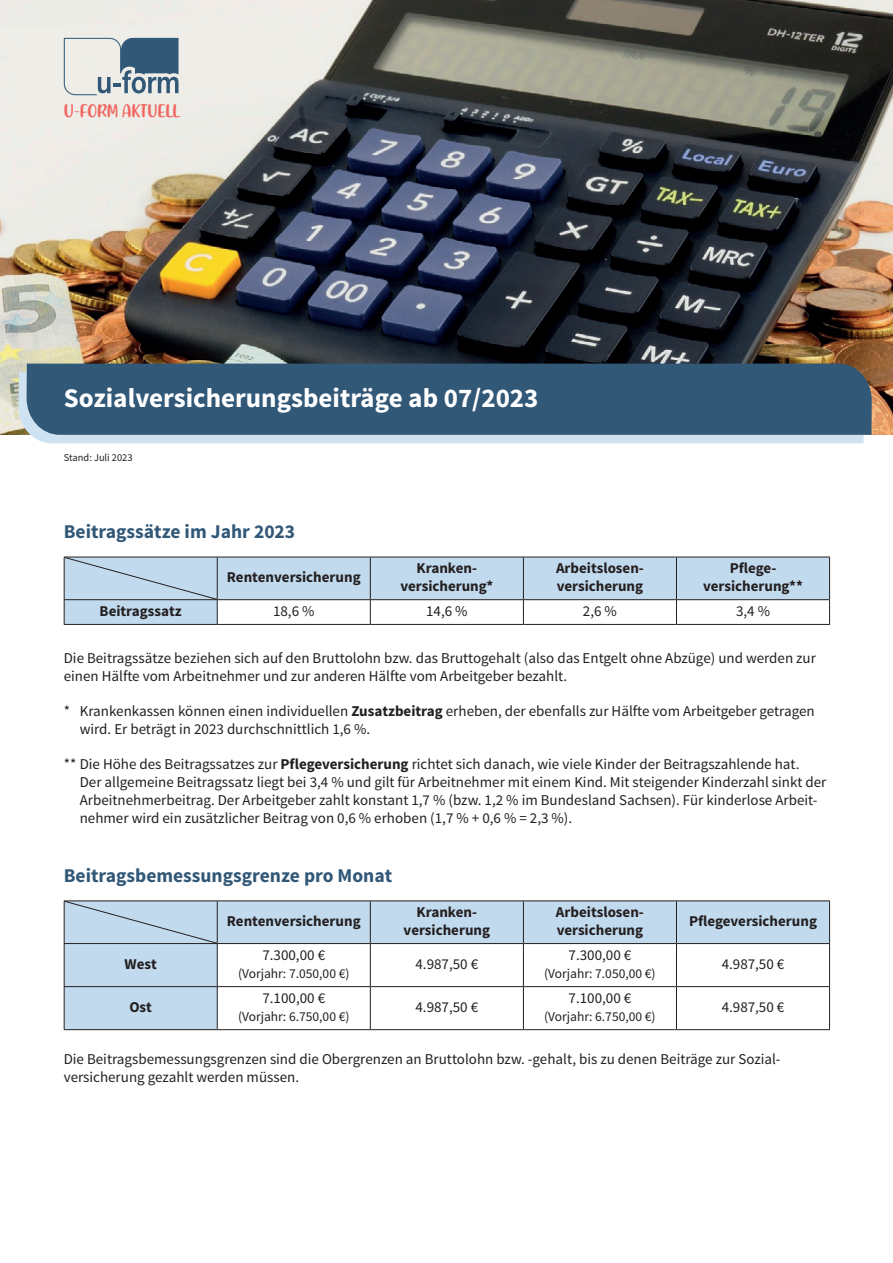
<style>
.page{position:relative;width:893px;height:1263px;background:#fff}
.page>*{position:absolute;margin:0;border:0;box-sizing:border-box;transform-origin:0 0}
.t1{font:700 27px "Source Sans Pro";color:#fff}
.t2{font:700 19.5px "Source Sans Pro";color:#325878}
.t3{font:17.7px "Friendly Schoolmates";letter-spacing:.01em;color:#f16661}
.t4{font:15px/18px "Source Sans Pro";color:#231f20}
.t5{font:700 15px/18px "Source Sans Pro";color:#231f20;text-align:center}
.t6{font:13.5px "Source Sans Pro";color:#231f20}
.t7{font:10.5px "Source Sans Pro";color:#231f20}
.s1{font-weight:700}
</style>
<div class="page">
<img style="left:0;top:0;width:893px;height:435px">
<svg style="left:218px;top:558px;width:611px;height:66px;fill:#c2daee"></svg>
<hr style="left:217px;top:557px;width:153px;height:1px;background:#231f20">
<hr style="left:370px;top:557px;width:153px;height:1px;background:#231f20">
<hr style="left:370px;top:557px;width:1px;height:42px;background:#231f20">
<hr style="left:523px;top:557px;width:153px;height:1px;background:#231f20">
<hr style="left:523px;top:557px;width:1px;height:42px;background:#231f20">
<hr style="left:676px;top:557px;width:154px;height:1px;background:#231f20">
<hr style="left:676px;top:557px;width:1px;height:42px;background:#231f20">
<hr style="left:829px;top:557px;width:1px;height:42px;background:#231f20">
<hr style="left:217px;top:599px;width:153px;height:1px;background:#231f20">
<hr style="left:370px;top:599px;width:153px;height:1px;background:#231f20">
<svg style="left:370px;top:600px;width:1px;height:24px"></svg>
<hr style="left:523px;top:599px;width:153px;height:1px;background:#231f20">
<svg style="left:523px;top:600px;width:1px;height:24px"></svg>
<hr style="left:676px;top:599px;width:154px;height:1px;background:#231f20">
<svg style="left:676px;top:600px;width:1px;height:24px"></svg>
<svg style="left:829px;top:600px;width:1px;height:24px"></svg>
<hr style="left:64px;top:624px;width:153px;height:1px;background:#231f20">
<hr style="left:217px;top:624px;width:153px;height:1px;background:#231f20">
<hr style="left:370px;top:624px;width:153px;height:1px;background:#231f20">
<hr style="left:523px;top:624px;width:153px;height:1px;background:#231f20">
<hr style="left:676px;top:624px;width:154px;height:1px;background:#231f20">
<svg style="left:64px;top:557px;width:154px;height:67px;background:#b9d0e3"></svg>
<svg style="left:65px;top:901px;width:764px;height:128px"></svg>
<hr style="left:64px;top:900px;width:153px;height:1px;background:#231f20">
<hr style="left:64px;top:901px;width:1px;height:42px;background:#231f20">
<hr style="left:217px;top:900px;width:153px;height:1px;background:#231f20">
<hr style="left:217px;top:901px;width:1px;height:42px;background:#231f20">
<hr style="left:370px;top:900px;width:153px;height:1px;background:#231f20">
<hr style="left:370px;top:901px;width:1px;height:42px;background:#231f20">
<hr style="left:523px;top:900px;width:153px;height:1px;background:#231f20">
<hr style="left:523px;top:901px;width:1px;height:42px;background:#231f20">
<hr style="left:676px;top:900px;width:154px;height:1px;background:#231f20">
<hr style="left:676px;top:901px;width:1px;height:42px;background:#231f20">
<hr style="left:829px;top:901px;width:1px;height:42px;background:#231f20">
<hr style="left:64px;top:943px;width:153px;height:1px;background:#231f20">
<hr style="left:64px;top:944px;width:1px;height:42px;background:#231f20">
<hr style="left:217px;top:943px;width:153px;height:1px;background:#231f20">
<hr style="left:217px;top:944px;width:1px;height:42px;background:#231f20">
<hr style="left:370px;top:943px;width:153px;height:1px;background:#231f20">
<hr style="left:370px;top:944px;width:1px;height:42px;background:#231f20">
<hr style="left:523px;top:943px;width:153px;height:1px;background:#231f20">
<hr style="left:523px;top:944px;width:1px;height:42px;background:#231f20">
<hr style="left:676px;top:943px;width:154px;height:1px;background:#231f20">
<hr style="left:676px;top:944px;width:1px;height:42px;background:#231f20">
<hr style="left:829px;top:944px;width:1px;height:42px;background:#231f20">
<hr style="left:64px;top:986px;width:153px;height:1px;background:#231f20">
<hr style="left:64px;top:987px;width:1px;height:42px;background:#231f20">
<hr style="left:217px;top:986px;width:153px;height:1px;background:#231f20">
<hr style="left:217px;top:987px;width:1px;height:42px;background:#231f20">
<hr style="left:370px;top:986px;width:153px;height:1px;background:#231f20">
<hr style="left:370px;top:987px;width:1px;height:42px;background:#231f20">
<hr style="left:523px;top:986px;width:153px;height:1px;background:#231f20">
<hr style="left:523px;top:987px;width:1px;height:42px;background:#231f20">
<hr style="left:676px;top:986px;width:154px;height:1px;background:#231f20">
<hr style="left:676px;top:987px;width:1px;height:42px;background:#231f20">
<hr style="left:829px;top:987px;width:1px;height:42px;background:#231f20">
<hr style="left:64px;top:1029px;width:153px;height:1px;background:#231f20">
<hr style="left:217px;top:1029px;width:153px;height:1px;background:#231f20">
<hr style="left:370px;top:1029px;width:153px;height:1px;background:#231f20">
<hr style="left:523px;top:1029px;width:153px;height:1px;background:#231f20">
<hr style="left:676px;top:1029px;width:154px;height:1px;background:#231f20">
<svg style="left:65px;top:901px;width:152px;height:42px;background:#bcd3e6"></svg>
<svg style="left:64px;top:38px;width:115px;height:57px;background:#9faeb9"></svg>
<div style="left:19px;top:372px;width:845px;height:71px;background:#cfe2f1"></div>
<div style="left:27px;top:364px;width:845px;height:71px;background:#325878"></div>
<p class="t3" style="left:64px;top:101px;width:117px">U-FORM AKTUELL</p>
<h1 class="t1" style="left:64px;top:380px;width:476px">Sozialversicherungsbeiträge ab 07/2023</h1>
<p class="t7" style="left:64px;top:451px;width:70px">Stand: Juli 2023</p>
<h2 class="t2" style="left:64px;top:519px;width:233px">Beitragssätze im Jahr 2023</h2>
<p class="t5" style="left:227px;top:569px;width:135px">Rentenversicherung</p>
<p class="t5" style="left:400px;top:560px;width:95px">Kranken&shy;versicherung*</p>
<p class="t5" style="left:556px;top:560px;width:89px;text-align:left">Arbeitslosen&shy;versicherung</p>
<p class="t5" style="left:703px;top:560px;width:101px">Pflege-- versicherung**</p>
<p class="t5" style="left:100px;top:602px;width:84px">Beitragssatz</p>
<p class="t4" style="left:273px;top:602px;width:43px">18,6 %</p>
<p class="t4" style="left:426px;top:602px;width:43px">14,6 %</p>
<p class="t4" style="left:583px;top:602px;width:36px">2,6 %</p>
<p class="t4" style="left:736px;top:602px;width:36px">3,4 %</p>
<p class="t4" style="left:64px;top:650px;width:754px">Die Beitragssätze beziehen sich auf den Bruttolohn bzw. das Bruttogehalt (also das Entgelt ohne Abzüge) und werden zur einen Hälfte vom Arbeitnehmer und zur anderen Hälfte vom Arbeitgeber bezahlt.</p>
<p class="t4" style="left:80px;top:703px;width:736px;text-indent:-16px">* Krankenkassen können einen individuellen <span class="s1">Zusatzbeitrag</span> erheben, der ebenfalls zur Hälfte vom Arbeitgeber getragen wird. Er beträgt in 2023 durchschnittlich 1,6 %.</p>
<p class="t4" style="left:80px;top:756px;width:748px;text-indent:-16px">** Die Höhe des Beitragssatzes zur <span class="s1">Pflegeversicherung</span> richtet sich danach, wie viele Kinder der Beitragszahlende hat.<br>Der allgemeine Beitragssatz liegt bei 3,4 % und gilt für Arbeitnehmer mit einem Kind. Mit steigender Kinderzahl sinkt der Arbeitnehmerbeitrag. Der Arbeitgeber zahlt konstant 1,7 % (bzw. 1,2 % im Bundesland Sachsen). Für kinderlose Arbeit&shy;nehmer wird ein zusätzlicher Beitrag von 0,6 % erhoben (1,7 % + 0,6 % = 2,3 %).</p>
<h2 class="t2" style="left:64px;top:863px;width:330px">Beitragsbemessungsgrenze pro Monat</h2>
<p class="t5" style="left:227px;top:913px;width:135px">Rentenversicherung</p>
<p class="t5" style="left:404px;top:904px;width:88px">Kranken&shy;versicherung</p>
<p class="t5" style="left:556px;top:904px;width:89px;text-align:left">Arbeitslosen&shy;versicherung</p>
<p class="t5" style="left:689px;top:913px;width:130px">Pflegeversicherung</p>
<p class="t5" style="left:125px;top:955px;width:34px">West</p>
<p class="t4" style="left:569px;top:946px;width:64px">7.300,00 €</p>
<p class="t6" style="left:544px;top:965px;width:113px">(Vorjahr: 7.050,00 €)</p>
<p class="t4" style="left:262px;top:946px;width:64px">7.300,00 €</p>
<p class="t6" style="left:238px;top:965px;width:113px">(Vorjahr: 7.050,00 €)</p>
<p class="t4" style="left:415px;top:955px;width:64px">4.987,50 €</p>
<p class="t4" style="left:722px;top:955px;width:64px">4.987,50 €</p>
<p class="t4" style="left:569px;top:989px;width:64px">7.100,00 €</p>
<p class="t6" style="left:544px;top:1008px;width:113px">(Vorjahr: 6.750,00 €)</p>
<p class="t4" style="left:262px;top:989px;width:64px">7.100,00 €</p>
<p class="t6" style="left:238px;top:1008px;width:113px">(Vorjahr: 6.750,00 €)</p>
<p class="t5" style="left:129px;top:998px;width:24px">Ost</p>
<p class="t4" style="left:722px;top:998px;width:64px">4.987,50 €</p>
<p class="t4" style="left:64px;top:1050px;width:717px">Die Beitragsbemessungsgrenzen sind die Obergrenzen an Bruttolohn bzw. -gehalt, bis zu denen Beiträge zur Sozial&shy;versicherung gezahlt werden müssen.</p>
<p class="t4" style="left:415px;top:998px;width:64px">4.987,50 €</p>
</div>
